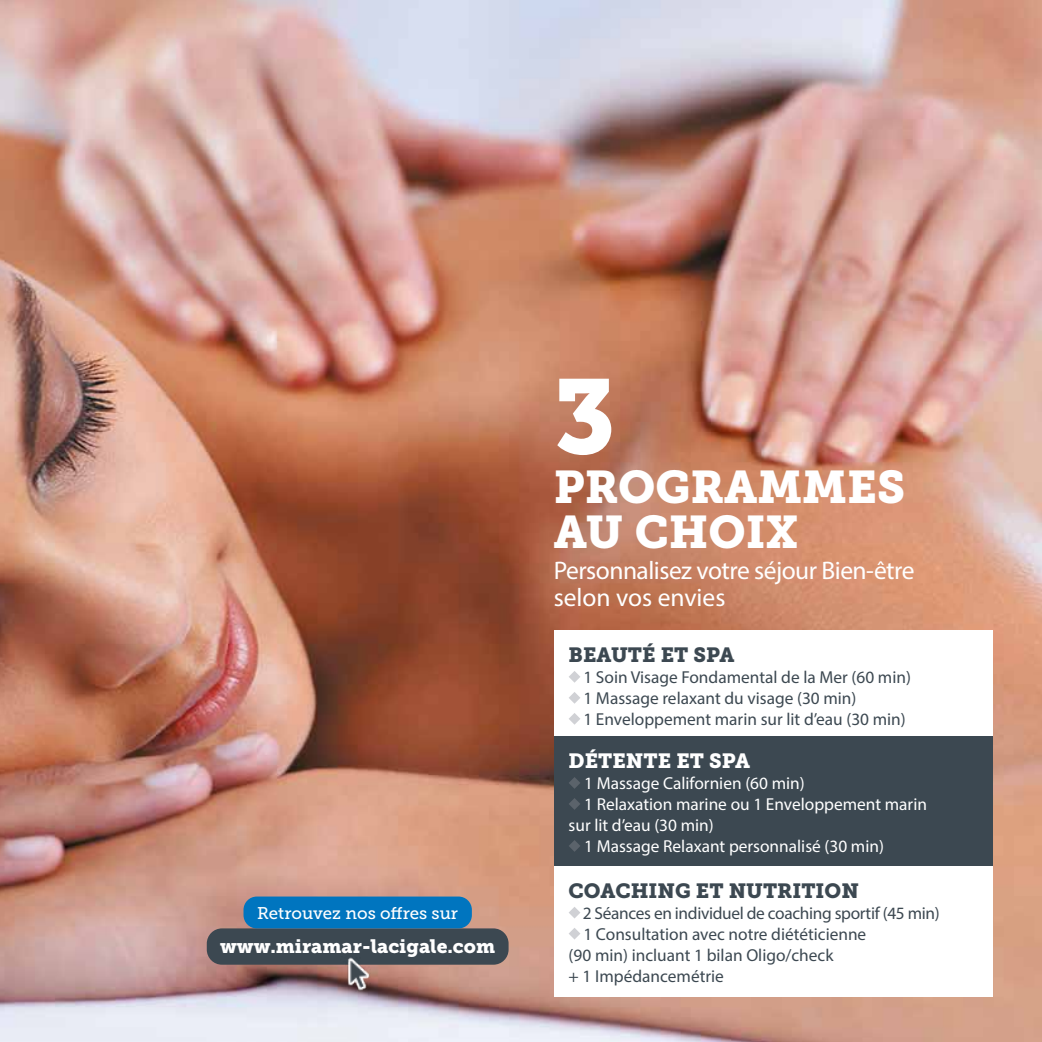
<style>
.page{position:relative;width:1042px;height:1042px;background:#fff}
.page>*{position:absolute;margin:0;border:0;box-sizing:border-box;transform-origin:0 0}
.t1{font:105px "Museo Slab 900";color:#fff}
.t2{font:45.5px/45.3px "Museo Slab 900";color:#fff}
.t3{font:25.55px/27.5px "Myriad Pro";letter-spacing:-.02em;color:#fff}
.t4{font:20.47px "Museo Slab 900";color:#3c4851}
.t5{font:20.47px "Museo Slab 900";color:#fff}
.t6{font:19.25px "Museo Slab 900";color:#fff}
.t7{font:17.32px/21px "Myriad Pro";color:#3c4851}
.t8{font:17.32px "Myriad Pro";color:#fff}
.t9{font:17.32px "Myriad Pro";letter-spacing:-.02em;color:#3c4851}
.t10{font:16.97px "Museo Slab 500";color:#fff}
</style>
<div class="page">
<img style="left:0;top:0;width:1042px;height:1042px">
<div style="left:554px;top:630px;width:438px;height:109px;background:#fff"></div>
<svg style="left:569px;top:671px;width:11px;height:12px"></svg>
<svg style="left:569px;top:692px;width:11px;height:12px"></svg>
<svg style="left:569px;top:713px;width:11px;height:12px"></svg>
<div style="left:554px;top:736px;width:438px;height:139px;background:#3c4851"></div>
<svg style="left:569px;top:777px;width:11px;height:12px"></svg>
<svg style="left:569px;top:798px;width:11px;height:12px"></svg>
<svg style="left:569px;top:840px;width:11px;height:12px"></svg>
<div style="left:554px;top:865px;width:438px;height:131px;background:#fff"></div>
<svg style="left:569px;top:907px;width:11px;height:11px"></svg>
<svg style="left:569px;top:928px;width:11px;height:11px"></svg>
<div style="left:207px;top:928px;width:301px;height:36px;background:#3c4851;border-radius:15px"></div>
<div style="left:243px;top:896px;width:229px;height:32px;background:#0075bf;border-radius:13px"></div>
<img style="left:340px;top:957px;width:35px;height:34px">
<p class="t10" style="left:257px;top:904px;width:202px">Retrouvez nos offres sur</p>
<p class="t6" style="left:220px;top:935px;width:276px">www.miramar-lacigale.com</p>
<h1 class="t1" style="left:554px;top:356px;width:64px">3</h1>
<h2 class="t2" style="left:554px;top:464px;width:353px">PROGRAMMES<br>AU CHOIX</h2>
<h3 class="t3" style="left:554px;top:556px;width:362px">Personnalisez votre séjour Bien-être selon vos envies</h3>
<p class="t4" style="left:568px;top:642px;width:167px">BEAUTÉ ET SPA</p>
<p class="t7" style="left:583px;top:666px;width:329px">1 Soin Visage Fondamental de la Mer (60 min)<br>1 Massage relaxant du visage (30 min)<br>1 Enveloppement marin sur lit d’eau (30 min)</p>
<p class="t5" style="left:568px;top:749px;width:183px">DÉTENTE ET SPA</p>
<p class="t8" style="left:584px;top:772px;width:222px">1 Massage Californien (60 min)</p>
<p class="t8" style="left:584px;top:793px;width:344px">1 Relaxation marine ou 1 Enveloppement marin</p>
<p class="t8" style="left:568px;top:814px;width:147px">sur lit d’eau (30 min)</p>
<p class="t8" style="left:584px;top:835px;width:301px">1 Massage Relaxant personnalisé (30 min)</p>
<p class="t4" style="left:568px;top:878px;width:292px">COACHING ET NUTRITION</p>
<p class="t9" style="left:583px;top:902px;width:358px">2 Séances en individuel de coaching sportif (45 min)</p>
<p class="t7" style="left:583px;top:923px;width:284px">1 Consultation avec notre diététicienne</p>
<p class="t7" style="left:568px;top:944px;width:266px">(90 min) incluant 1 bilan Oligo/check</p>
<p class="t7" style="left:568px;top:965px;width:157px">+ 1 Impédancemétrie</p>
</div>
